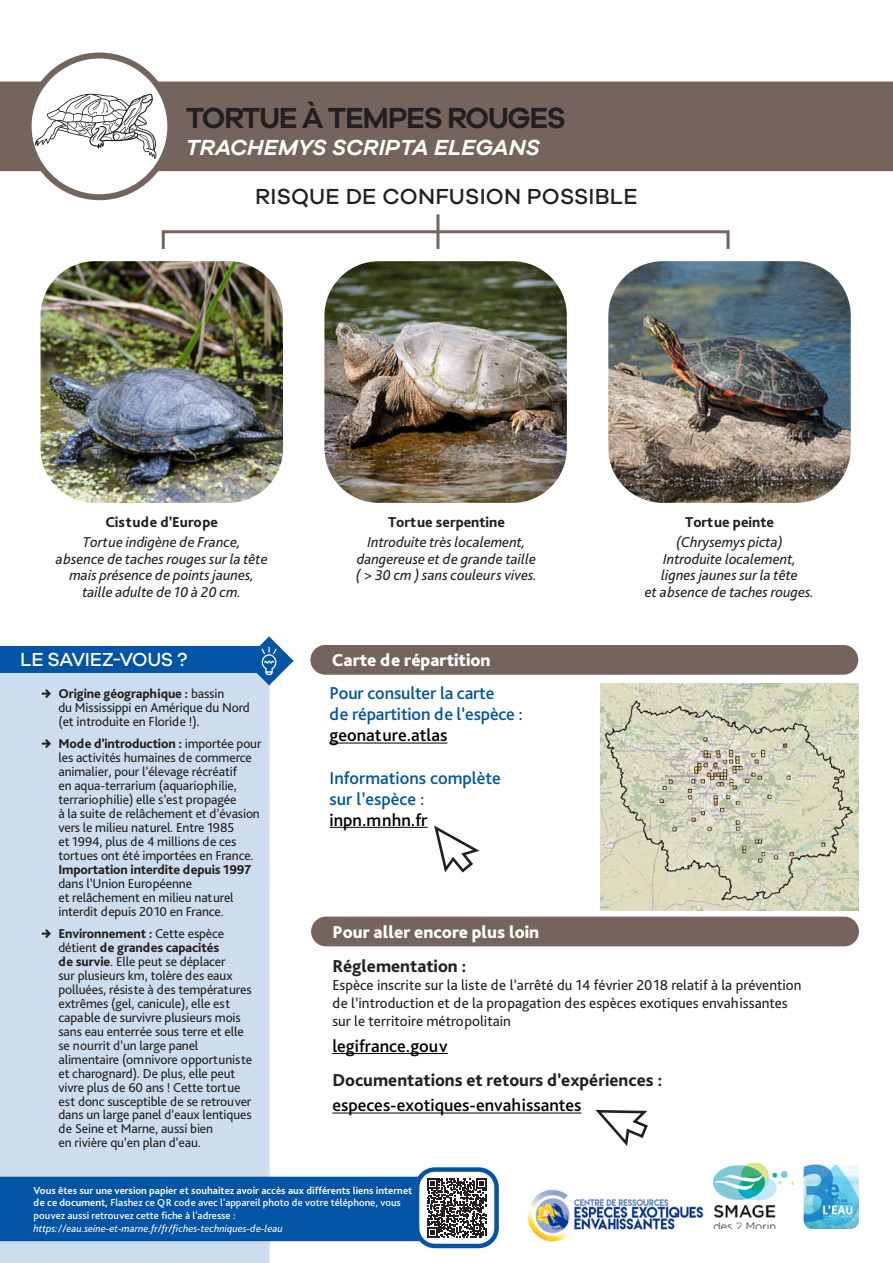
<style>
.page{position:relative;width:893px;height:1263px;background:#fff}
.page>*{position:absolute;margin:0;border:0;box-sizing:border-box;transform-origin:0 0}
.titre_1{font:600 30px "Galano Grotesque";letter-spacing:-.05em;color:#231f20}
.titre_2{font:500 22.5px "Galano Grotesque";letter-spacing:.01em;color:#231f20}
.titre_1-2{font:italic 600 22.5px "Galano Grotesque";color:#fff}
.signalement{font:500 19.5px "Galano Grotesque";letter-spacing:-.02em;color:#fff}
.Sous_titre_signalement{font:500 18px/21px "Bliss Pro";color:#0154a6}
.sous_titre_rubrique{font:800 18px "Bliss Pro";color:#231f20}
.titre_rubrique{font:800 18px "Bliss Pro";color:#fff}
.Sous_titre_signalement-2{font:500 18px "Bliss Pro";color:#000}
.texte_rubrique{font:500 18px "Bliss Pro";color:#000}
.nom_insect{font:italic 15px/16.5px "Bliss Pro";color:#231f20;text-align:center}
.texte_rubrique-2{font:15px/18px "Bliss Pro";color:#231f20}
.nom_insect-2{font:800 15px "Bliss Pro";color:#231f20}
.t1{font:13.5px/14px "Bliss Pro";letter-spacing:-.01em;color:#231f20}
.texte_rubrique-3{font:500 10.65px/12.8px "Bliss Pro";color:#fff}
.s1{font-family:"Galano Grotesque";font-weight:700}
.s2{font-weight:800}
.s3{color:#000}
.s4{font-weight:700}
.s5{font-weight:400;font-style:italic}
</style>
<div class="page">
<div style="left:0;top:673px;width:270px;height:590px;background:#cddded"></div>
<div style="left:0;top:82px;width:893px;height:89px;background:#75645e"></div>
<div style="left:0;top:646px;width:262px;height:27px;background:#0154a6"></div>
<svg style="left:434px;top:825px;width:46px;height:48px"></svg>
<img style="left:601px;top:683px;width:257px;height:227px">
<div style="left:310px;top:645px;width:548px;height:30px;background:#75645e;border-radius:15px"></div>
<hr style="left:330px;top:743px;width:117px;height:1px;background:#000">
<hr style="left:330px;top:827px;width:98px;height:1px;background:#000">
<div style="left:311px;top:916px;width:548px;height:30px;background:#75645e;border-radius:15px"></div>
<hr style="left:332px;top:1053px;width:116px;height:1px;background:#000">
<hr style="left:332px;top:1112px;width:250px;height:1px;background:#000">
<svg style="left:595px;top:1109px;width:53px;height:37px"></svg>
<svg style="left:161px;top:229px;width:569px;height:20px"></svg>
<hr style="left:436px;top:214px;width:3px;height:35px;background:#75645e">
<img style="left:41px;top:262px;width:241px;height:240px">
<div style="left:28px;top:249px;width:267px;height:266px;border:12px solid #fff;border-radius:61px"></div>
<svg style="left:417px;top:1169px;width:80px;height:77px"></svg>
<div style="left:415px;top:1167px;width:84px;height:81px;border:4px solid #0154a6;border-radius:18px"></div>
<svg style="left:0;top:1177px;width:486px;height:64px;background:#125aa1"></svg>
<img style="left:325px;top:262px;width:241px;height:240px">
<div style="left:312px;top:249px;width:267px;height:266px;border:12px solid #fff;border-radius:61px"></div>
<img style="left:609px;top:262px;width:241px;height:240px">
<div style="left:596px;top:249px;width:267px;height:266px;border:12px solid #fff;border-radius:61px"></div>
<img style="left:804px;top:1163px;width:55px;height:66px">
<div style="left:29px;top:55px;width:141px;height:142px;background:#fff;border-radius:50%"></div>
<div style="left:26px;top:52px;width:147px;height:148px;border:6px solid #75645e;border-radius:50%"></div>
<svg style="left:35px;top:94px;width:122px;height:65px"></svg>
<img style="left:527px;top:1189px;width:177px;height:53px">
<img style="left:713px;top:1163px;width:81px;height:66px">
<svg style="left:245px;top:636px;width:49px;height:49px"></svg>
<p class="titre_1" style="left:186px;top:99px;width:382px">TORTUE À TEMPES ROUGES</p>
<p class="titre_1-2" style="left:186px;top:134px;width:356px">TRACHEMYS SCRIPTA ELEGANS</p>
<p class="titre_2" style="left:255px;top:183px;width:384px">RISQUE DE CONFUSION POSSIBLE</p>
<p class="nom_insect-2" style="left:105px;top:512px;width:114px">Cistude d’Europe</p>
<p class="nom_insect" style="left:56px;top:534px;width:214px">Tortue indigène de France,<br>absence de taches rouges sur la tête mais présence de points jaunes, taille adulte de 10 à 20 cm.</p>
<p class="nom_insect-2" style="left:388px;top:512px;width:118px">Tortue serpentine</p>
<p class="nom_insect" style="left:356px;top:534px;width:183px">Introduite très localement, dangereuse et de grande taille ( &gt; 30 cm ) sans couleurs vives.</p>
<p class="nom_insect-2" style="left:685px;top:512px;width:90px">Tortue peinte</p>
<p class="nom_insect" style="left:645px;top:534px;width:171px">(Chrysemys picta)<br>Introduite localement, lignes jaunes sur la tête<br>et absence de taches rouges.</p>
<p class="signalement" style="left:20px;top:648px;width:169px">LE SAVIEZ-VOUS ?</p>
<p class="t1" style="left:58px;top:686px;width:193px;text-indent:-17px"><span class="s1">→</span> <span class="s2">Origine géographique :</span> bassin<br>du Mississippi en Amérique du Nord (et introduite en Floride !).</p>
<p class="t1" style="left:58px;top:736px;width:205px;text-indent:-17px"><span class="s1">→</span> <span class="s2">Mode d’introduction :</span> importée pour les activités humaines de commerce animalier, pour l’élevage récréatif<br>en aqua-terrarium (aquariophilie, terrariophilie) elle s’est propagée<br>à la suite de relâchement et d’évasion vers le milieu naturel. Entre 1985<br>et 1994, plus de 4 millions de ces tortues ont été importées en France.<br><span class="s2">Importation interdite depuis 1997 </span>dans l’Union Européenne<br>et relâchement en milieu naturel interdit depuis 2010 en France.</p>
<p class="t1" style="left:58px;top:926px;width:195px;text-indent:-17px"><span class="s1">→</span> <span class="s2">Environnement :</span> Cette espèce détient <span class="s2">de grandes capacités<br>de survie</span>. Elle peut se déplacer<br>sur plusieurs km, tolère des eaux polluées, résiste à des températures extrêmes (gel, canicule), elle est capable de survivre plusieurs mois sans eau enterrée sous terre et elle se nourrit d’un large panel alimentaire (omnivore opportuniste et charognard). De plus, elle peut vivre plus de 60 ans ! Cette tortue est donc susceptible de se retrouver dans un large panel d’eaux lentiques de Seine et Marne, aussi bien<br>en rivière qu’en plan d’eau.</p>
<p class="titre_rubrique" style="left:332px;top:649px;width:160px">Carte de répartition</p>
<p class="Sous_titre_signalement" style="left:330px;top:682px;width:195px">Pour consulter la carte<br>de répartition de l’espèce : <span class="s3">geonature.atlas</span></p>
<p class="Sous_titre_signalement" style="left:330px;top:767px;width:173px">Informations complète sur l’espèce : <span class="s3">inpn.mnhn.fr</span></p>
<p class="titre_rubrique" style="left:332px;top:921px;width:208px">Pour aller encore plus loin</p>
<p class="sous_titre_rubrique" style="left:332px;top:955px;width:136px">Réglementation :</p>
<p class="texte_rubrique-2" style="left:332px;top:976px;width:471px">Espèce inscrite sur la liste de l’arrêté du 14 février 2018 relatif à la prévention de l’introduction et de la propagation des espèces exotiques envahissantes sur le territoire métropolitain</p>
<p class="texte_rubrique" style="left:332px;top:1034px;width:117px">legifrance.gouv</p>
<p class="sous_titre_rubrique" style="left:332px;top:1068px;width:331px">Documentations et retours d’expériences :</p>
<p class="Sous_titre_signalement-2" style="left:332px;top:1094px;width:251px">especes-exotiques-envahissantes</p>
<p class="texte_rubrique-3" style="left:34px;top:1183px;width:380px"><span class="s4">Vous êtes sur une version papier et souhaitez avoir accès aux différents liens internet de ce document,</span> Flashez ce QR code avec l'appareil photo de votre téléphone, vous pouvez aussi retrouvez cette fiche à l'adresse : <span class="s5">https://eau.seine-et-marne.fr/fr/fiches-techniques-de-leau</span></p>
</div>
